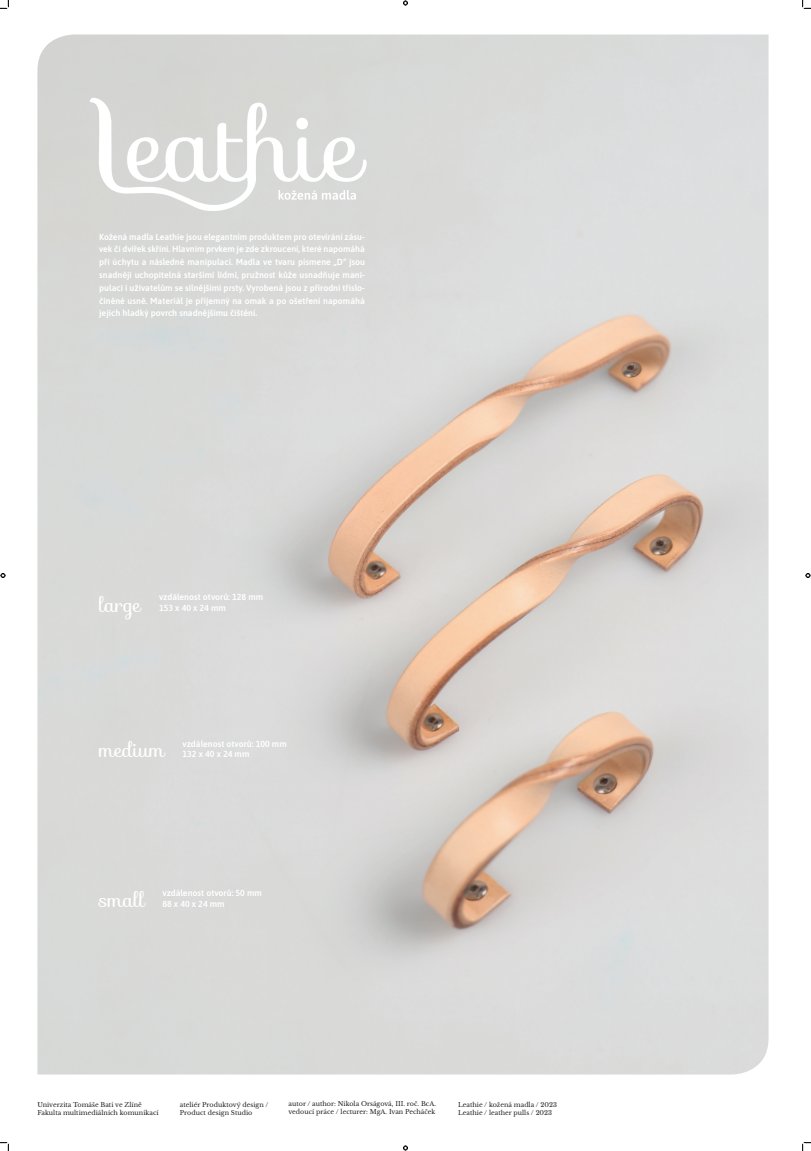
<style>
.page{position:relative;width:811px;height:1151px;background:#fff}
.page>*{position:absolute;margin:0;border:0;box-sizing:border-box;transform-origin:0 0}
.t1{font:20px "Sofia";color:#fff}
.t2{font:600 8.8px/12.8px "Asap";color:#fff;text-align:justify}
.t3{font:6.4px "Libre Baskerville";color:#231f20}
</style>
<div class="page">
<img style="left:37px;top:34px;width:731px;height:1040px">
<svg style="left:89px;top:97px;width:277px;height:114px"></svg>
<svg style="left:0;top:0;width:9px;height:9px"></svg>
<svg style="left:0;top:1142px;width:9px;height:9px"></svg>
<svg style="left:802px;top:0;width:8px;height:9px"></svg>
<svg style="left:802px;top:1142px;width:8px;height:9px"></svg>
<svg style="left:403px;top:1px;width:5px;height:4px"></svg>
<svg style="left:403px;top:1145px;width:5px;height:5px"></svg>
<svg style="left:1px;top:573px;width:4px;height:5px"></svg>
<svg style="left:805px;top:573px;width:5px;height:5px"></svg>
<p class="t2" style="left:99px;top:230px;width:267px">Kožená madla Leathie jsou elegantním produktem pro otevírání zásu&shy;vek či dvířek skříní. Hlavním prvkem je zde zkroucení, které napomáhá při úchytu a následné manipulaci. Madla ve tvaru písmene „D“ jsou snadněji uchopitelná staršími lidmi, pružnost kůže usnadňuje mani&shy;pulaci i uživatelům se silnějšími prsty. Vyrobená jsou z přírodní tříslo&shy;činěné usně. Materiál je příjemný na omak a po ošetření napomáhá jejich hladký povrch snadnějšímu čištění.</p>
<p class="t1" style="left:99px;top:589px;width:43px">large</p>
<p class="t2" style="left:159px;top:590px;width:106px">vzdálenost otvorů: 128 mm</p>
<p class="t2" style="left:159px;top:601px;width:68px">153 x 40 x 24 mm</p>
<p class="t2" style="left:182px;top:737px;width:106px">vzdálenost otvorů: 100 mm</p>
<p class="t1" style="left:99px;top:735px;width:67px">medium</p>
<p class="t2" style="left:182px;top:747px;width:68px">132 x 40 x 24 mm</p>
<p class="t2" style="left:162px;top:886px;width:101px">vzdálenost otvorů: 50 mm</p>
<p class="t1" style="left:99px;top:884px;width:47px">small</p>
<p class="t2" style="left:162px;top:897px;width:64px">88 x 40 x 24 mm</p>
<p class="t3" style="left:37px;top:1100px;width:106px">Univerzita Tomáše Bati ve Zlíně</p>
<p class="t3" style="left:37px;top:1108px;width:123px">Fakulta multimediálních komunikací</p>
<p class="t3" style="left:180px;top:1100px;width:90px">ateliér Produktový design /</p>
<p class="t3" style="left:180px;top:1108px;width:74px">Product design Studio</p>
<p class="t3" style="left:288px;top:1100px;width:149px">autor / author: Nikola Orságová, III. roč. BcA.</p>
<p class="t3" style="left:288px;top:1108px;width:148px">vedoucí práce / lecturer: MgA. Ivan Pecháček</p>
<p class="t3" style="left:458px;top:1100px;width:100px">Leathie / kožená madla / 2023</p>
<p class="t3" style="left:458px;top:1108px;width:95px">Leathie / leather pulls / 2023</p>
</div>
